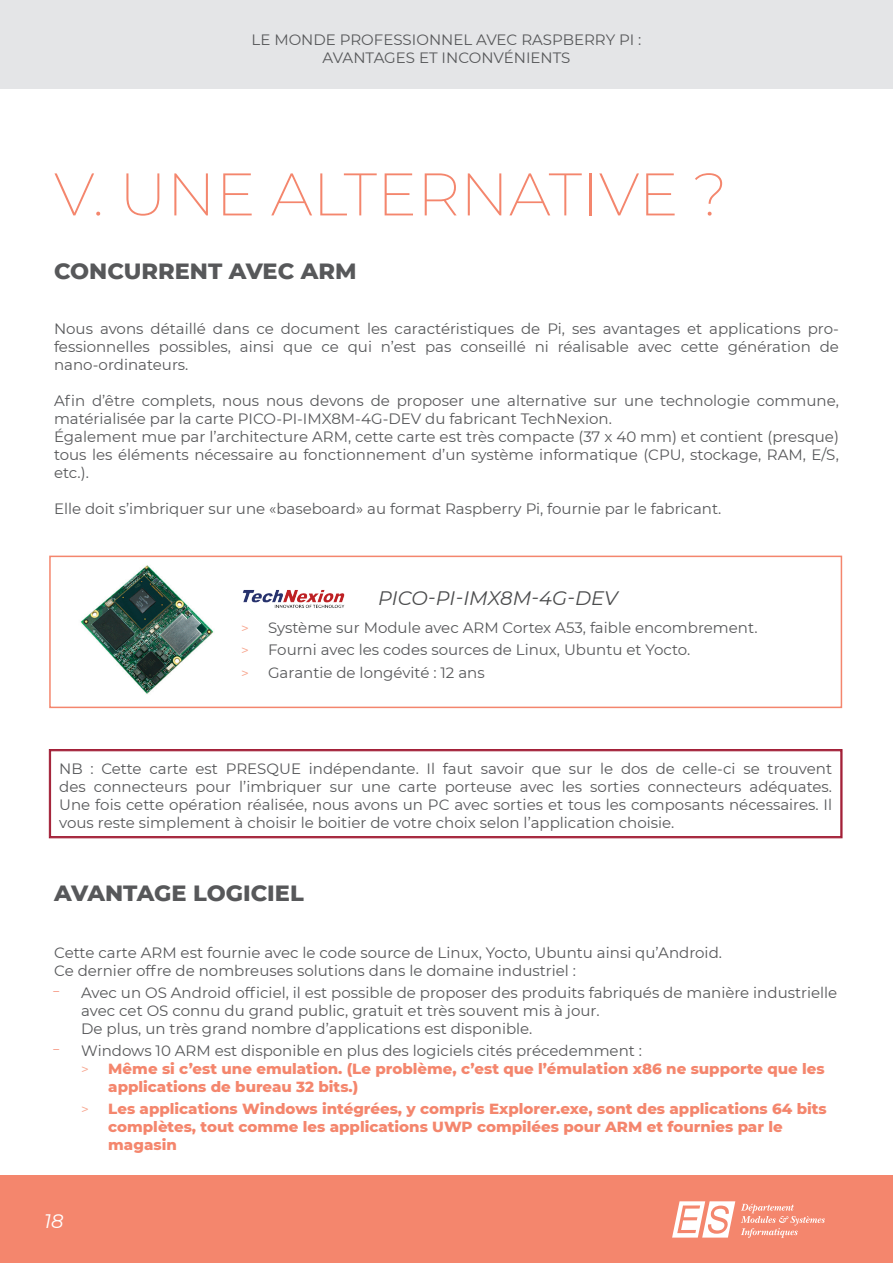
<style>
.page{position:relative;width:893px;height:1263px;background:#fff}
.page>*{position:absolute;margin:0;border:0;box-sizing:border-box;transform-origin:0 0}
.t1{font:200 60px "Montserrat";color:#f4866d}
.t2{font:800 22.5px "Montserrat";color:#57585a}
.t3{font:italic 19.5px "Montserrat";color:#4b4c4d}
.t4{font:italic 19.5px "Montserrat";color:#fff}
.t5{font:15px/18px "Montserrat";color:#57585a}
.t6{font:800 15px/18px "Montserrat";color:#f4866d}
.s1{font-size:13.5px;color:#f7a28a}
.s2{color:#f4866d}
.s3{font-weight:400;font-size:13.5px;color:#f7a28a}
</style>
<div class="page">
<div style="left:0;top:1176px;width:893px;height:87px;background:#f4866d"></div>
<svg style="left:672px;top:1201px;width:63px;height:36px"></svg>
<svg style="left:741px;top:1204px;width:84px;height:34px"></svg>
<div style="left:0;top:0;width:893px;height:89px;background:#e4e5e7"></div>
<img style="left:80px;top:565px;width:134px;height:129px">
<div style="left:49px;top:556px;width:793px;height:152px;border:2px solid #f4866d"></div>
<img style="left:242px;top:590px;width:103px;height:18px">
<svg style="left:49px;top:749px;width:793px;height:89px"></svg>
<div style="left:50px;top:751px;width:791px;height:86px;border:1px solid #a11b33"></div>
<p class="t5" style="left:252px;top:31px;width:391px;text-align:center">LE MONDE PROFESSIONNEL AVEC RASPBERRY PI :<br>AVANTAGES ET INCONVÉNIENTS</p>
<h1 class="t1" style="left:54px;top:154px;width:675px">V. UNE ALTERNATIVE ?</h1>
<h2 class="t2" style="left:54px;top:254px;width:304px">CONCURRENT AVEC ARM</h2>
<p class="t5" style="left:54px;top:319px;width:786px;text-align:justify">Nous avons détaillé dans ce document les caractéristiques de Pi, ses avantages et applications pro&shy;fessionnelles possibles, ainsi que ce qui n’est pas conseillé ni réalisable avec cette génération de nano-ordinateurs.</p>
<p class="t5" style="left:54px;top:391px;width:786px">Afin d’être complets, nous nous devons de proposer une alternative sur une technologie commune, matérialisée par la carte PICO-PI-IMX8M-4G-DEV du fabricant TechNexion.<br>Également mue par l’architecture ARM, cette carte est très compacte (37 x 40 mm) et contient (presque) tous les éléments nécessaire au fonctionnement d’un système informatique (CPU, stockage, RAM, E/S, etc.).</p>
<p class="t5" style="left:54px;top:499px;width:669px">Elle doit s’imbriquer sur une «baseboard» au format Raspberry Pi, fournie par le fabricant.</p>
<h3 class="t3" style="left:378px;top:584px;width:241px">PICO-PI-IMX8M-4G-DEV</h3>
<p class="t5" style="left:241px;top:616px;width:518px;line-height:22.2px"><span class="s1">&gt;</span> Système sur Module avec ARM Cortex A53, faible encombrement. <span class="s1">&gt;</span> Fourni avec les codes sources de Linux, Ubuntu et Yocto.<br><span class="s1">&gt;</span> Garantie de longévité : 12 ans</p>
<p class="t5" style="left:59px;top:759px;width:774px;text-align:justify">NB : Cette carte est PRESQUE indépendante. Il faut savoir que sur le dos de celle-ci se trouvent des connecteurs pour l’imbriquer sur une carte porteuse avec les sorties connecteurs adéquates.<br>Une fois cette opération réalisée, nous avons un PC avec sorties et tous les composants nécessaires. Il vous reste simplement à choisir le boitier de votre choix selon l’application choisie.</p>
<h2 class="t2" style="left:54px;top:876px;width:251px">AVANTAGE LOGICIEL</h2>
<p class="t5" style="left:54px;top:943px;width:669px">Cette carte ARM est fournie avec le code source de Linux, Yocto, Ubuntu ainsi qu’Android.<br>Ce dernier offre de nombreuses solutions dans le domaine industriel :</p>
<p class="t5" style="left:81px;top:983px;width:757px;text-indent:-20px"><span class="s2">̵</span> Avec un OS Android officiel, il est possible de proposer des produits fabriqués de manière industrielle avec cet OS connu du grand public, gratuit et très souvent mis à jour.<br>De plus, un très grand nombre d’applications est disponible.</p>
<p class="t5" style="left:61px;top:1041px;width:583px"><span class="s2">̵</span> Windows 10 ARM est disponible en plus des logiciels cités précedemment :</p>
<p class="t6" style="left:81px;top:1059px;width:745px"><span class="s3">&gt;</span> Même si c’est une emulation. (Le problème, c’est que l’émulation x86 ne supporte que les</p>
<p class="t6" style="left:108px;top:1077px;width:252px">applications de bureau 32 bits.)</p>
<p class="t6" style="left:108px;top:1099px;width:720px;text-indent:-27px"><span class="s3">&gt;</span> Les applications Windows intégrées, y compris Explorer.exe, sont des applications 64 bits complètes, tout comme les applications UWP compilées pour ARM et fournies par le magasin</p>
<h3 class="t4" style="left:44px;top:1207px;width:21px">18</h3>
</div>
